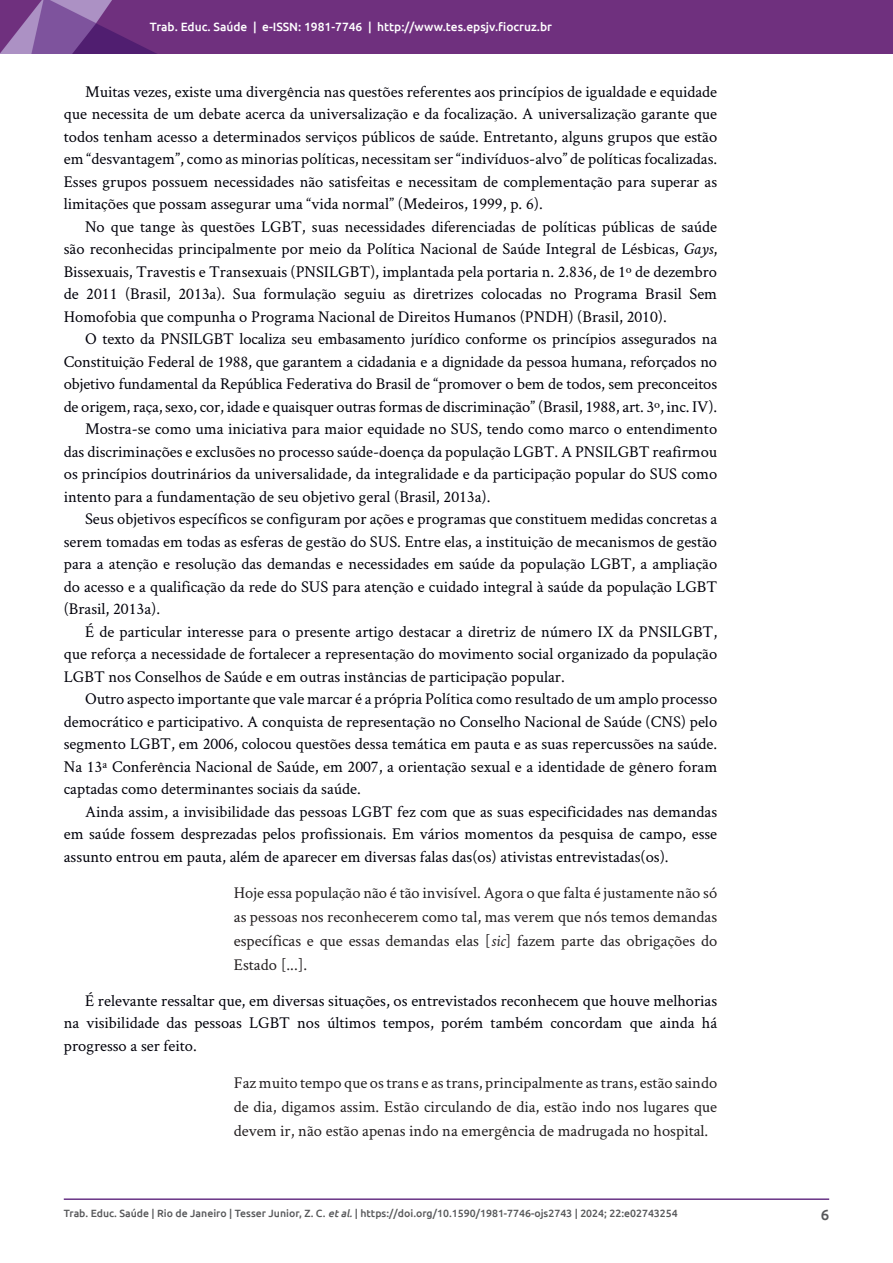
<style>
.page{position:relative;width:893px;height:1263px;background:#fff}
.page>*{position:absolute;margin:0;border:0;box-sizing:border-box;transform-origin:0 0}
.texto-comum{font:16.5px/22.5px "Crimson Text";color:#00000a;text-align:justify}
.citacao{font:16.5px/24px "Crimson Text";color:#231f20;text-align:justify}
.t1{font:500 15px "Ubuntu";color:#57585a}
.t2{font:500 12px "Ubuntu";color:#fff}
.t3{font:500 10.5px "Ubuntu";color:#57585a}
.s1{font-style:italic}
</style>
<div class="page">
<hr style="left:64px;top:1198px;width:765px;height:2px;background:#693486">
<img style="left:0;top:0;width:893px;height:53px">
<p class="t2" style="left:150px;top:19px;width:404px">Trab. Educ. Saúde | e-ISSN: 1981-7746 | http://www.tes.epsjv.fiocruz.br</p>
<p class="texto-comum" style="left:64px;top:79px;width:655px;text-indent:21px">Muitas vezes, existe uma divergência nas questões referentes aos princípios de igualdade e equidade que necessita de um debate acerca da universalização e da focalização. A universalização garante que todos tenham acesso a determinados serviços públicos de saúde. Entretanto, alguns grupos que estão em “desvantagem”, como as minorias políticas, necessitam ser “indivíduos-alvo” de políticas focalizadas.<br>Esses grupos possuem necessidades não satisfeitas e necessitam de complementação para superar as limitações que possam assegurar uma “vida normal” (Medeiros, 1999, p. 6).</p>
<p class="texto-comum" style="left:64px;top:214px;width:655px;text-indent:21px">No que tange às questões LGBT, suas necessidades diferenciadas de políticas públicas de saúde são reconhecidas principalmente por meio da Política Nacional de Saúde Integral de Lésbicas, <span class="s1">Gays</span>, Bissexuais, Travestis e Transexuais (PNSILGBT), implantada pela portaria n. 2.836, de 1º de dezembro de 2011 (Brasil, 2013a). Sua formulação seguiu as diretrizes colocadas no Programa Brasil Sem Homofobia que compunha o Programa Nacional de Direitos Humanos (PNDH) (Brasil, 2010).</p>
<p class="texto-comum" style="left:64px;top:327px;width:655px;text-indent:21px">O texto da PNSILGBT localiza seu embasamento jurídico conforme os princípios assegurados na Constituição Federal de 1988, que garantem a cidadania e a dignidade da pessoa humana, reforçados no objetivo fundamental da República Federativa do Brasil de “promover o bem de todos, sem preconceitos de origem, raça, sexo, cor, idade e quaisquer outras formas de discriminação” (Brasil, 1988, art. 3º, inc. IV).</p>
<p class="texto-comum" style="left:64px;top:417px;width:655px;text-indent:21px">Mostra-se como uma iniciativa para maior equidade no SUS, tendo como marco o entendimento das discriminações e exclusões no processo saúde-doença da população LGBT. A PNSILGBT reafirmou os princípios doutrinários da universalidade, da integralidade e da participação popular do SUS como intento para a fundamentação de seu objetivo geral (Brasil, 2013a).</p>
<p class="texto-comum" style="left:64px;top:507px;width:655px;text-indent:21px">Seus objetivos específicos se configuram por ações e programas que constituem medidas concretas a serem tomadas em todas as esferas de gestão do SUS. Entre elas, a instituição de mecanismos de gestão para a atenção e resolução das demandas e necessidades em saúde da população LGBT, a ampliação do acesso e a qualificação da rede do SUS para atenção e cuidado integral à saúde da população LGBT (Brasil, 2013a).</p>
<p class="texto-comum" style="left:64px;top:619px;width:655px;text-indent:21px">É de particular interesse para o presente artigo destacar a diretriz de número IX da PNSILGBT, que reforça a necessidade de fortalecer a representação do movimento social organizado da população LGBT nos Conselhos de Saúde e em outras instâncias de participação popular.</p>
<p class="texto-comum" style="left:64px;top:687px;width:655px;text-indent:21px">Outro aspecto importante que vale marcar é a própria Política como resultado de um amplo processo democrático e participativo. A conquista de representação no Conselho Nacional de Saúde (CNS) pelo segmento LGBT, em 2006, colocou questões dessa temática em pauta e as suas repercussões na saúde.<br>Na 13ª Conferência Nacional de Saúde, em 2007, a orientação sexual e a identidade de gênero foram captadas como determinantes sociais da saúde.</p>
<p class="texto-comum" style="left:64px;top:799px;width:655px;text-indent:21px">Ainda assim, a invisibilidade das pessoas LGBT fez com que as suas especificidades nas demandas em saúde fossem desprezadas pelos profissionais. Em vários momentos da pesquisa de campo, esse assunto entrou em pauta, além de aparecer em diversas falas das(os) ativistas entrevistadas(os).</p>
<p class="citacao" style="left:234px;top:880px;width:485px">Hoje essa população não é tão invisível. Agora o que falta é justamente não só as pessoas nos reconhecerem como tal, mas verem que nós temos demandas específicas e que essas demandas elas [<span class="s1">sic</span>] fazem parte das obrigações do Estado [...].</p>
<p class="texto-comum" style="left:64px;top:988px;width:655px;text-indent:21px">É relevante ressaltar que, em diversas situações, os entrevistados reconhecem que houve melhorias na visibilidade das pessoas LGBT nos últimos tempos, porém também concordam que ainda há progresso a ser feito.</p>
<p class="citacao" style="left:234px;top:1069px;width:485px">Faz muito tempo que os trans e as trans, principalmente as trans, estão saindo de dia, digamos assim. Estão circulando de dia, estão indo nos lugares que devem ir, não estão apenas indo na emergência de madrugada no hospital.</p>
<p class="t3" style="left:64px;top:1206px;width:616px">Trab. Educ. Saúde | Rio de Janeiro | Tesser Junior, Z. C. <span class="s1">etal.</span>| https://doi.org/10.1590/1981-7746-ojs2743 | 2024; 22:e02743254</p>
<p class="t1" style="left:821px;top:1205px;width:10px">6</p>
</div>
